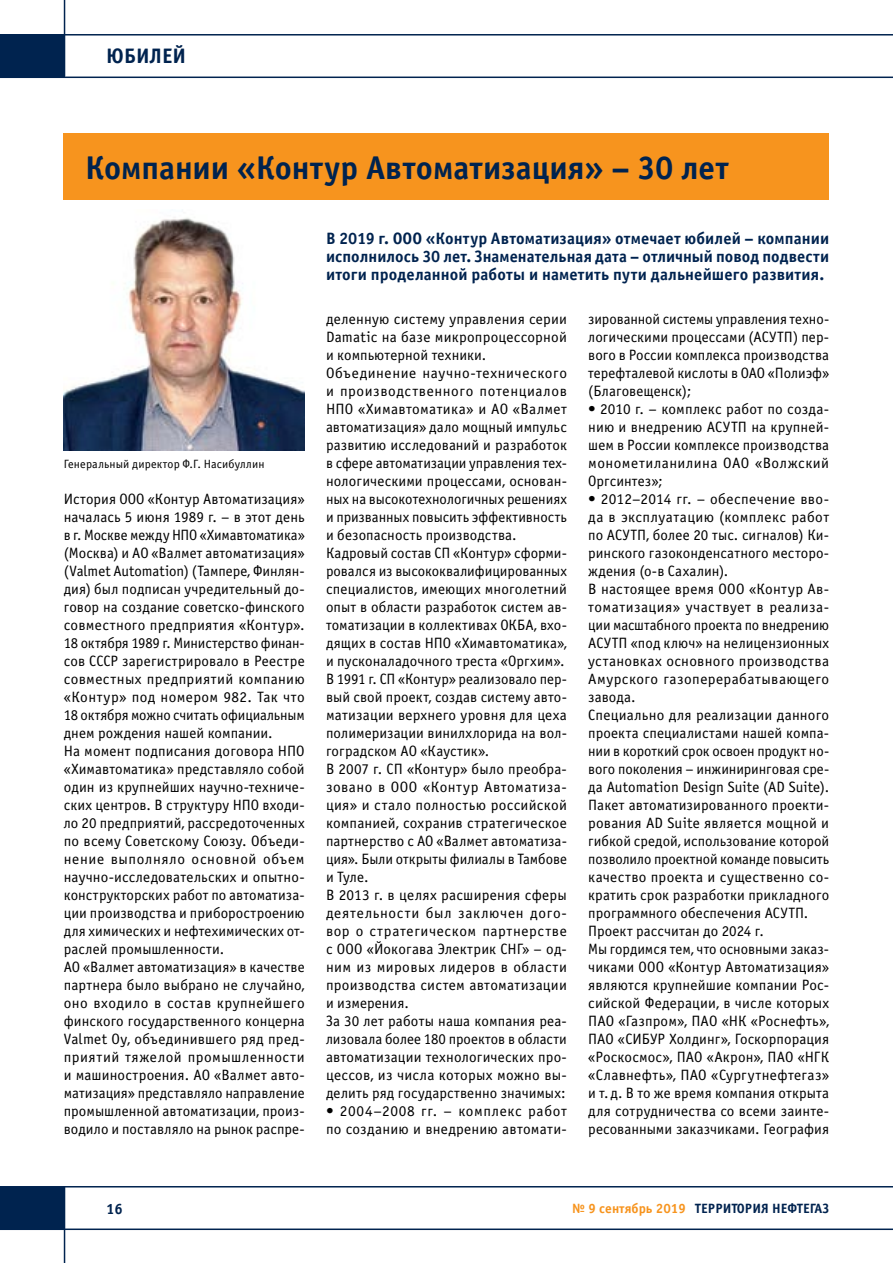
<style>
.page{position:relative;width:893px;height:1263px;background:#fff}
.page>*{position:absolute;margin:0;border:0;box-sizing:border-box;transform-origin:0 0}
.t1{font:700 33px "Officina Sans C";color:#00234f}
.t2{font:700 21px "Officina Sans C";color:#00234f}
.t3{font:700 16.5px/18px "Officina Sans C";letter-spacing:.01em;color:#00234f;text-align:justify}
.t4{font:15px/18px "Officina Sans C";letter-spacing:.01em;color:#000}
.t5{font:15px/18px "Officina Sans C";letter-spacing:.03em;color:#000}
.t6{font:700 15px "Officina Sans C";color:#00234f}
.t7{font:700 13.5px "Officina Sans C";color:#00234f}
.t8{font:12px "Officina Sans C";letter-spacing:.01em;color:#000}
.s1{color:#f7941e}
</style>
<div class="page">
<hr style="left:0;top:77px;width:893px;height:1px;background:#00234f">
<hr style="left:64px;top:0;width:1px;height:77px;background:#00234f">
<hr style="left:0;top:34px;width:893px;height:2px;background:#00234f">
<div style="left:0;top:35px;width:64px;height:42px;background:#00234f"></div>
<hr style="left:0;top:1186px;width:893px;height:1px;background:#00234f">
<hr style="left:64px;top:1186px;width:1px;height:77px;background:#00234f">
<hr style="left:0;top:1228px;width:893px;height:2px;background:#00234f">
<div style="left:0;top:1187px;width:64px;height:42px;background:#00234f"></div>
<div style="left:64px;top:133px;width:765px;height:67px;background:#f7941e"></div>
<img style="left:64px;top:217px;width:241px;height:233px">
<h2 class="t2" style="left:106px;top:44px;width:81px">ЮБИЛЕЙ</h2>
<h1 class="t1" style="left:85px;top:149px;width:645px">Компании «Контур Автоматизация» – 30 лет</h1>
<p class="t8" style="left:64px;top:457px;width:202px">Генеральный директор Ф.Г. Насибуллин</p>
<p class="t4" style="left:64px;top:490px;width:242px">История ООО «Контур Автоматизация» началась 5 июня 1989 г. – в этот день в г. Москве между НПО «Химавтоматика» (Москва) и АO «Валмет автоматизация» (Valmet Automation) (Тампере, Финлян&shy;дия) был подписан учредительный до&shy;говор на создание советско-финского совместного предприятия «Контур».<br>18 октября 1989 г. Министерство финан&shy;сов СССР зарегистрировало в Реестре совместных предприятий компанию «Контур» под номером 982. Так что 18 октября можно считать официальным днем рождения нашей компании.<br>На момент подписания договора НПО «Химавтоматика» представляло собой один из крупнейших научно-техниче&shy;ских центров. В структуру НПО входи&shy;ло 20 предприятий, рассредоточенных по всему Советскому Союзу. Объеди&shy;нение выполняло основной объем научно-исследовательских и опытно&shy;конструкторских работ по автоматиза&shy;ции производства и приборостроению для химических и нефтехимических от&shy;раслей промышленности.<br>АO «Валмет автоматизация» в качестве партнера было выбрано не случайно, оно входило в состав крупнейшего финского государственного концерна Valmet Oy, объединившего ряд пред&shy;приятий тяжелой промышленности и машиностроения. АO «Валмет авто&shy;матизация» представляло направление промышленной автоматизации, произ&shy;водило и поставляло на рынок распре-</p>
<p class="t3" style="left:326px;top:230px;width:505px">В 2019 г. ООО «Контур Автоматизация» отмечает юбилей – компании исполнилось 30 лет. Знаменательная дата – отличный повод подвести итоги проделанной работы и наметить пути дальнейшего развития.</p>
<p class="t4" style="left:326px;top:310px;width:242px">деленную систему управления серии Damatic на базе микропроцессорной и компьютерной техники.<br>Объединение научно-технического и производственного потенциалов НПО «Химавтоматика» и АО «Валмет автоматизация» дало мощный импульс развитию исследований и разработок в сфере автоматизации управления тех&shy;нологическими процессами, основан&shy;ных на высокотехнологичных решениях и призванных повысить эффективность и безопасность производства.<br>Кадровый состав СП «Контур» сформи&shy;ровался из высококвалифицированных специалистов, имеющих многолетний опыт в области разработок систем ав&shy;томатизации в коллективах ОКБА, вхо&shy;дящих в состав НПО «Химавтоматика», и пусконаладочного треста «Оргхим».<br>В 1991 г. СП «Контур» реализовало пер&shy;вый свой проект, создав систему авто&shy;матизации верхнего уровня для цеха полимеризации винилхлорида на вол&shy;гоградском АО «Каустик».<br>В 2007 г. СП «Контур» было преобра&shy;зовано в ООО «Контур Автоматиза&shy;ция» и стало полностью российской компанией, сохранив стратегическое партнерство с АО «Валмет автоматиза&shy;ция». Были открыты филиалы в Тамбове и Туле.<br>В 2013 г. в целях расширения сферы деятельности был заключен дого&shy;вор о стратегическом партнерстве с ООО «Йокогава Электрик СНГ» – од&shy;ним из мировых лидеров в области производства систем автоматизации и измерения.<br>За 30 лет работы наша компания реа&shy;лизовала более 180 проектов в области автоматизации технологических про&shy;цессов, из числа которых можно вы&shy;делить ряд государственно значимых:</p>
<p class="t5" style="left:326px;top:1102px;width:242px">• 2004–2008 гг. – комплекс работ по созданию и внедрению автомати-</p>
<p class="t4" style="left:588px;top:310px;width:242px;text-align:justify">зированной системы управления техно&shy;логическими процессами (АСУТП) пер&shy;вого в России комплекса производства терефталевой кислоты в ОАО «Полиэф» (Благовещенск);</p>
<p class="t4" style="left:588px;top:400px;width:242px;text-align:justify">• 2010 г. – комплекс работ по созда&shy;нию и внедрению АСУТП на крупней&shy;шем в России комплексе производства монометиланилина ОАО «Волжский Оргсинтез»;</p>
<p class="t4" style="left:588px;top:490px;width:242px">• 2012–2014 гг. – обеспечение вво&shy;да в эксплуатацию (комплекс работ по АСУТП, более 20 тыс. сигналов) Ки&shy;ринского газоконденсатного месторо&shy;ждения (о-в Сахалин).<br>В настоящее время ООО «Контур Ав&shy;томатизация» участвует в реализа&shy;ции масштабного проекта по внедрению АСУТП «под ключ» на нелицензионных установках основного производства Амурского газоперерабатывающего завода.<br>Специально для реализации данного проекта специалистами нашей компа&shy;нии в короткий срок освоен продукт но&shy;вого поколения – инжиниринговая сре&shy;да Automation Design Suite (AD Suite).<br>Пакет автоматизированного проекти&shy;рования AD Suite является мощной и гибкой средой, использование которой позволило проектной команде повысить качество проекта и существенно со&shy;кратить срок разработки прикладного программного обеспечения АСУТП.<br>Проект рассчитан до 2024 г.<br>Мы гордимся тем, что основными заказ&shy;чиками ООО «Контур Автоматизация» являются крупнейшие компании Рос&shy;сийской Федерации, в числе которых ПАО «Газпром», ПАО «НК «Роснефть», ПАО «СИБУР Холдинг», Госкорпорация «Роскосмос», ПАО «Акрон», ПАО «НГК «Славнефть», ПАО «Сургутнефтегаз» и т. д. В то же время компания открыта для сотрудничества со всеми заинте&shy;ресованными заказчиками. География</p>
<p class="t6" style="left:106px;top:1200px;width:18px">16</p>
<p class="t7" style="left:572px;top:1201px;width:258px"><span class="s1">№ 9 сентябрь 2019</span> ТЕРРИТОРИЯ НЕФТЕГАЗ</p>
</div>
